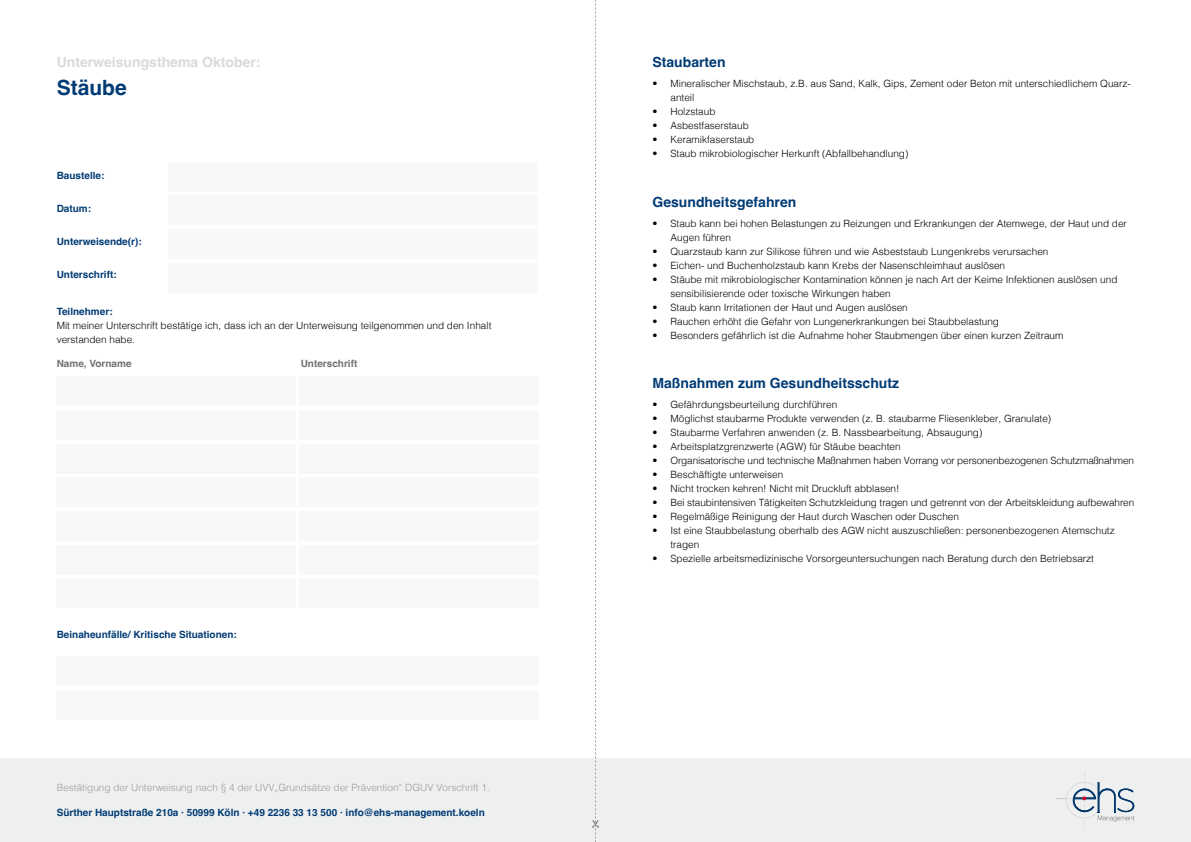
<style>
.page{position:relative;width:1191px;height:842px;background:#fff}
.page>*{position:absolute;margin:0;border:0;box-sizing:border-box;transform-origin:0 0}
.t1{font:700 21px "Helvetica";color:#003b75}
.t2{font:700 14px "Helvetica";color:#003b75}
.t3{font:700 14px "Helvetica";color:#d9dadb}
.t4{font:300 10px/14px "Helvetica";color:#000}
.t5{font:700 10px "Helvetica";color:#003b75}
.t6{font:300 10px "Helvetica";color:#9c9e9f}
.t7{font:700 10px "Helvetica";color:#707172}
</style>
<div class="page">
<div style="left:0;top:758px;width:1191px;height:84px;background:#eeefef"></div>
<div style="left:57px;top:690px;width:482px;height:30px;background:#f8f8f8"></div>
<div style="left:57px;top:656px;width:482px;height:30px;background:#f8f8f8"></div>
<div style="left:57px;top:377px;width:239px;height:29px;background:#f8f8f8"></div>
<div style="left:57px;top:511px;width:239px;height:30px;background:#f8f8f8"></div>
<div style="left:57px;top:444px;width:239px;height:29px;background:#f8f8f8"></div>
<div style="left:57px;top:579px;width:239px;height:29px;background:#f8f8f8"></div>
<div style="left:300px;top:377px;width:239px;height:29px;background:#f8f8f8"></div>
<div style="left:300px;top:511px;width:239px;height:30px;background:#f8f8f8"></div>
<div style="left:300px;top:444px;width:239px;height:29px;background:#f8f8f8"></div>
<div style="left:300px;top:579px;width:239px;height:29px;background:#f8f8f8"></div>
<div style="left:57px;top:410px;width:239px;height:30px;background:#f8f8f8"></div>
<div style="left:57px;top:545px;width:239px;height:29px;background:#f8f8f8"></div>
<div style="left:57px;top:478px;width:239px;height:29px;background:#f8f8f8"></div>
<div style="left:300px;top:410px;width:239px;height:30px;background:#f8f8f8"></div>
<div style="left:300px;top:545px;width:239px;height:29px;background:#f8f8f8"></div>
<div style="left:300px;top:478px;width:239px;height:29px;background:#f8f8f8"></div>
<svg style="left:592px;top:0;width:7px;height:842px"></svg>
<div style="left:169px;top:162px;width:369px;height:30px;background:#f8f8f8"></div>
<div style="left:169px;top:229px;width:369px;height:30px;background:#f8f8f8"></div>
<div style="left:169px;top:196px;width:369px;height:29px;background:#f8f8f8"></div>
<div style="left:169px;top:263px;width:369px;height:30px;background:#f8f8f8"></div>
<svg style="left:1056px;top:772px;width:79px;height:56px"></svg>
<h2 class="t3" style="left:57px;top:54px;width:205px">Unterweisungsthema Oktober:</h2>
<h1 class="t1" style="left:57px;top:75px;width:72px">Stäube</h1>
<p class="t5" style="left:57px;top:170px;width:49px">Baustelle:</p>
<p class="t5" style="left:57px;top:203px;width:36px">Datum:</p>
<p class="t5" style="left:57px;top:236px;width:87px">Unterweisende(r):</p>
<p class="t5" style="left:57px;top:269px;width:61px">Unterschrift:</p>
<p class="t5" style="left:57px;top:306px;width:57px">Teilnehmer:</p>
<p class="t4" style="left:57px;top:318px;width:436px">Mit meiner Unterschrift bestätige ich, dass ich an der Unterweisung teilgenommen und den Inhalt verstanden habe.</p>
<p class="t7" style="left:57px;top:358px;width:76px">Name, Vorname</p>
<p class="t7" style="left:301px;top:358px;width:58px">Unterschrift</p>
<p class="t5" style="left:57px;top:629px;width:182px">Beinaheunfälle/ Kritische Situationen:</p>
<p class="t6" style="left:57px;top:779px;width:434px">Bestätigung der Unterweisung nach § 4 der UVV„Grundsätze der Prävention“ DGUV Vorschrift 1.</p>
<p class="t5" style="left:57px;top:806px;width:429px">Sürther Hauptstraße 210a · 50999 Köln · +49 2236 33 13 500 · info@ehs-management.koeln</p>
<h2 class="t2" style="left:652px;top:54px;width:75px">Staubarten</h2>
<p class="t4" style="left:670px;top:76px;width:462px;text-indent:-18px">• Mineralischer Mischstaub, z.B. aus Sand, Kalk, Gips, Zement oder Beton mit unterschiedlichem Quarz&shy;anteil</p>
<p class="t4" style="left:652px;top:104px;width:65px">• Holzstaub</p>
<p class="t4" style="left:652px;top:118px;width:98px">• Asbestfaserstaub</p>
<p class="t4" style="left:652px;top:132px;width:103px">• Keramikfaserstaub</p>
<p class="t4" style="left:652px;top:146px;width:257px">• Staub mikrobiologischer Herkunft (Abfallbehandlung)</p>
<h2 class="t2" style="left:652px;top:193px;width:145px">Gesundheitsgefahren</h2>
<p class="t4" style="left:670px;top:216px;width:458px;text-indent:-18px">• Staub kann bei hohen Belastungen zu Reizungen und Erkrankungen der Atemwege, der Haut und der<br>Augen führen</p>
<p class="t4" style="left:652px;top:244px;width:397px">• Quarzstaub kann zur Silikose führen und wie Asbeststaub Lungenkrebs verursachen</p>
<p class="t4" style="left:652px;top:258px;width:354px">• Eichen- und Buchenholzstaub kann Krebs der Nasenschleimhaut auslösen</p>
<p class="t4" style="left:670px;top:272px;width:448px;text-indent:-18px">• Stäube mit mikrobiologischer Kontamination können je nach Art der Keime Infektionen auslösen und sensibilisierende oder toxische Wirkungen haben</p>
<p class="t4" style="left:652px;top:300px;width:257px">• Staub kann Irritationen der Haut und Augen auslösen</p>
<p class="t4" style="left:652px;top:314px;width:348px">• Rauchen erhöht die Gefahr von Lungenerkrankungen bei Staubbelastung</p>
<p class="t4" style="left:652px;top:328px;width:412px">• Besonders gefährlich ist die Aufnahme hoher Staubmengen über einen kurzen Zeitraum</p>
<h2 class="t2" style="left:652px;top:375px;width:248px">Maßnahmen zum Gesundheitsschutz</h2>
<p class="t4" style="left:652px;top:397px;width:186px">• Gefährdungsbeurteilung durchführen</p>
<p class="t4" style="left:652px;top:411px;width:400px">• Möglichst staubarme Produkte verwenden (z. B. staubarme Fliesenkleber, Granulate)</p>
<p class="t4" style="left:652px;top:425px;width:331px">• Staubarme Verfahren anwenden (z. B. Nassbearbeitung, Absaugung)</p>
<p class="t4" style="left:652px;top:439px;width:250px">• Arbeitsplatzgrenzwerte (AGW) für Stäube beachten</p>
<p class="t4" style="left:652px;top:453px;width:483px">• Organisatorische und technische Maßnahmen haben Vorrang vor personenbezogenen Schutzmaßnahmen</p>
<p class="t4" style="left:652px;top:467px;width:132px">• Beschäftigte unterweisen</p>
<p class="t4" style="left:652px;top:481px;width:248px">• Nicht trocken kehren! Nicht mit Druckluft abblasen!</p>
<p class="t4" style="left:652px;top:495px;width:483px">• Bei staubintensiven Tätigkeiten Schutzkleidung tragen und getrennt von der Arbeitskleidung aufbewahren</p>
<p class="t4" style="left:652px;top:509px;width:308px">• Regelmäßige Reinigung der Haut durch Waschen oder Duschen</p>
<p class="t4" style="left:670px;top:523px;width:446px;text-indent:-18px">• Ist eine Staubbelastung oberhalb des AGW nicht auszuschließen: personenbezogenen Atemschutz tragen</p>
<p class="t4" style="left:652px;top:551px;width:443px">• Spezielle arbeitsmedizinische Vorsorgeuntersuchungen nach Beratung durch den Betriebsarzt</p>
</div>
